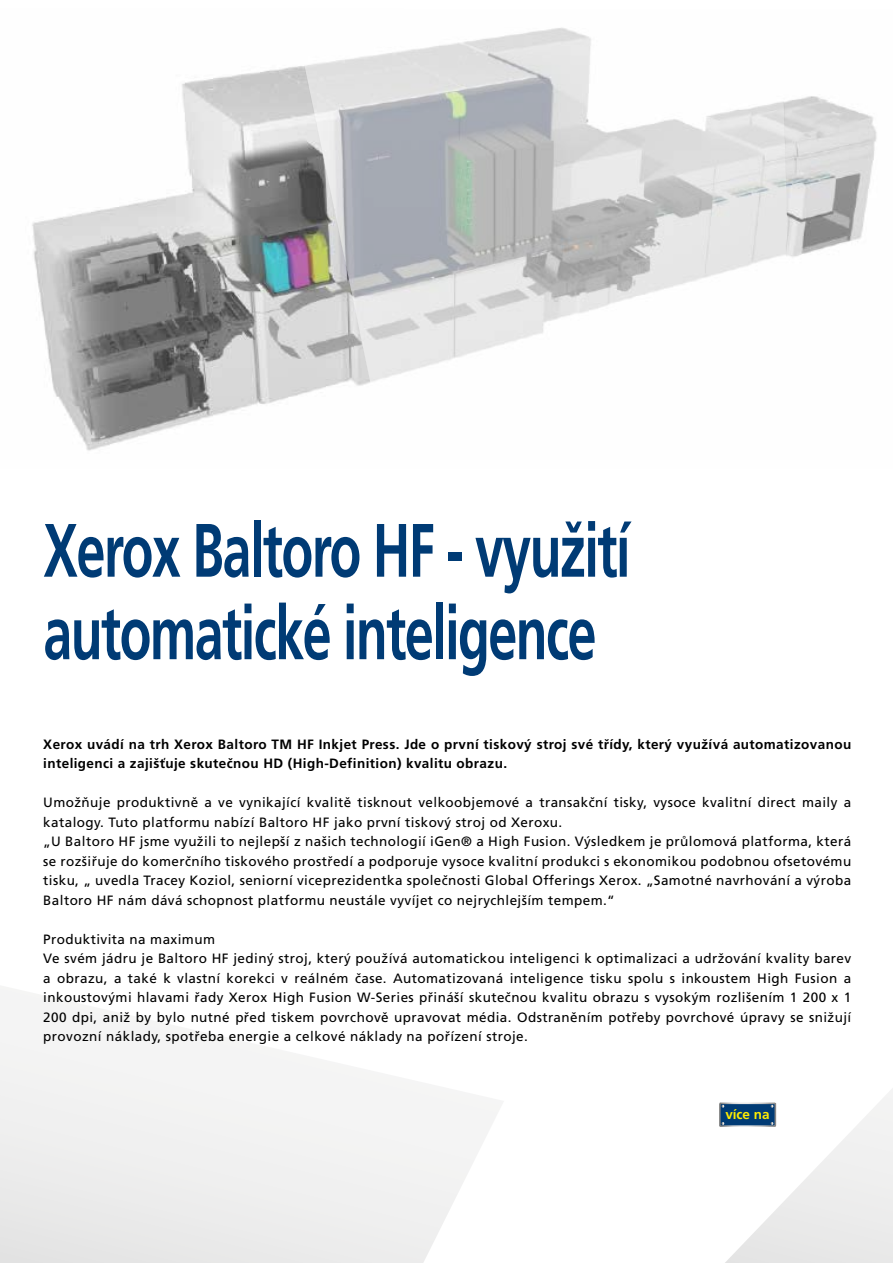
<style>
.page{position:relative;width:893px;height:1263px;background:#fff}
.page>*{position:absolute;margin:0;border:0;box-sizing:border-box;transform-origin:0 0}
.t1{font:700 75.45px/82.5px "Frutiger CE";letter-spacing:-.03em;color:#003b75;scale:.69 1}
.t2{font:13.5px/19.5px "Frutiger CE";letter-spacing:.03em;color:#000}
.t3{font:700 13.5px/19.5px "Frutiger CE";letter-spacing:.03em;color:#000}
.t4{font:700 13.5px "Frutiger CE";color:#ffed00}
</style>
<div class="page">
<svg style="left:0;top:986px;width:501px;height:277px"></svg>
<svg style="left:725px;top:1089px;width:168px;height:174px"></svg>
<img style="left:32px;top:67px;width:260px;height:384px">
<img style="left:292px;top:27px;width:489px;height:370px">
<img style="left:781px;top:96px;width:96px;height:161px">
<div style="left:720px;top:1103px;width:55px;height:23px;background:#003b75"></div>
<div style="left:719px;top:1102px;width:57px;height:25px;border:2px solid #fff"></div>
<h1 class="t1" style="left:43px;top:509px;width:852px">Xerox Baltoro HF - využití automatické inteligence</h1>
<p class="t3" style="left:43px;top:734px;width:809px">Xerox uvádí na trh Xerox Baltoro TM HF Inkjet Press. Jde o první tiskový stroj své třídy, který využívá automatizovanou inteligenci a zajišťuje skutečnou HD (High-Definition) kvalitu obrazu.</p>
<p class="t2" style="left:43px;top:793px;width:809px">Umožňuje produktivně a ve vynikající kvalitě tisknout velkoobjemové a transakční tisky, vysoce kvalitní direct maily a katalogy. Tuto platformu nabízí Baltoro HF jako první tiskový stroj od Xeroxu.<br>„U Baltoro HF jsme využili to nejlepší z našich technologií iGen® a High Fusion. Výsledkem je průlomová platforma, která se rozšiřuje do komerčního tiskového prostředí a podporuje vysoce kvalitní produkci s ekonomikou podobnou ofsetovému tisku, „ uvedla Tracey Koziol, seniorní viceprezidentka společnosti Global Offerings Xerox. „Samotné navrhování a výroba Baltoro HF nám dává schopnost platformu neustále vyvíjet co nejrychlejším tempem.“</p>
<p class="t2" style="left:43px;top:929px;width:809px">Produktivita na maximum<br>Ve svém jádru je Baltoro HF jediný stroj, který používá automatickou inteligenci k optimalizaci a udržování kvality barev a obrazu, a také k vlastní korekci v reálném čase. Automatizovaná inteligence tisku spolu s inkoustem High Fusion a inkoustovými hlavami řady Xerox High Fusion W-Series přináší skutečnou kvalitu obrazu s vysokým rozlišením 1 200 x 1<br>200 dpi, aniž by bylo nutné před tiskem povrchově upravovat média. Odstraněním potřeby povrchové úpravy se snižují provozní náklady, spotřeba energie a celkové náklady na pořízení stroje.</p>
<p class="t4" style="left:725px;top:1106px;width:46px">více na</p>
</div>
